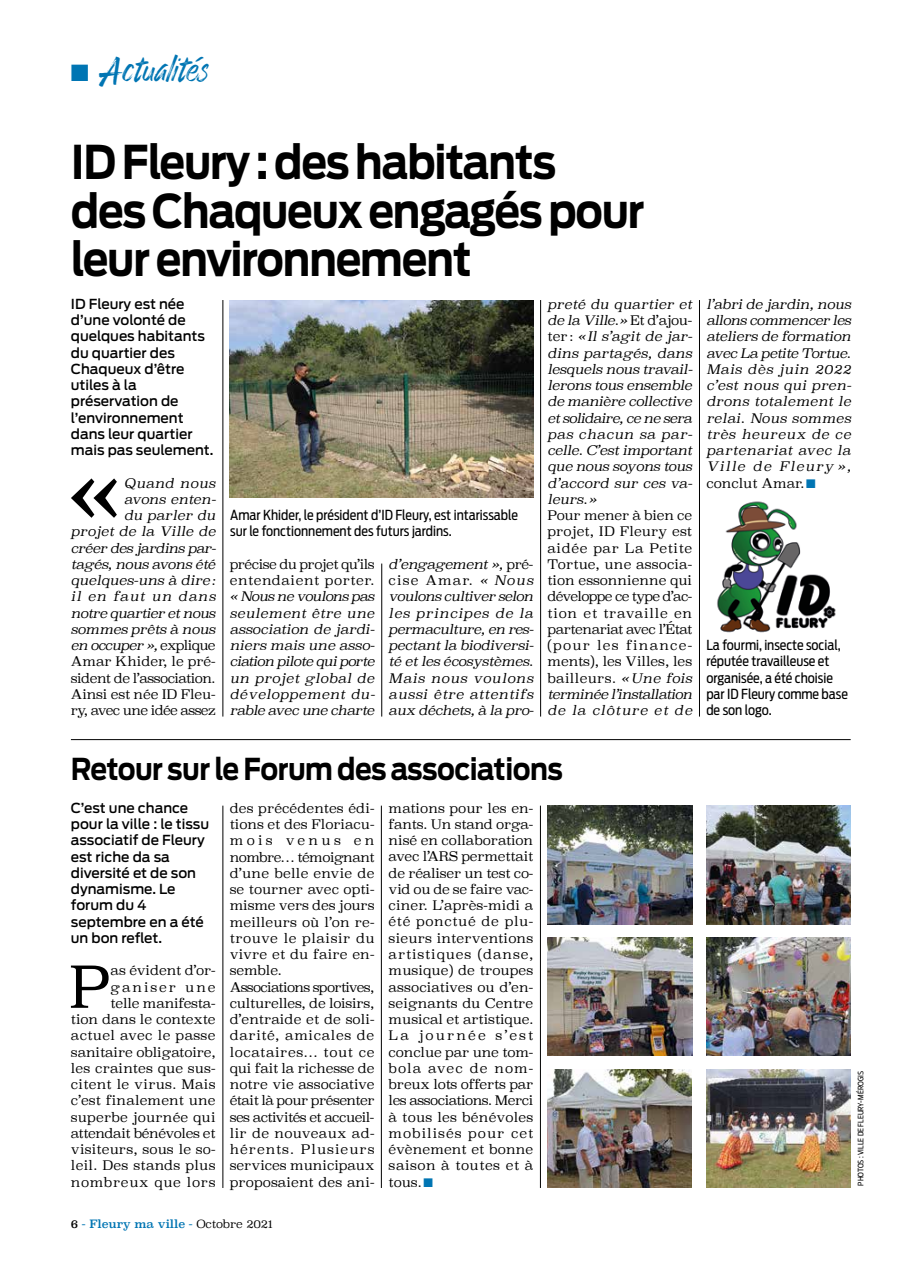
<style>
.page{position:relative;width:922px;height:1276px;background:#fff}
.page>*{position:absolute;margin:0;border:0;box-sizing:border-box;transform-origin:0 0}
.t1{font:300 102.88px "Superclarendon";color:#000;scale:.9 1}
.t2{font:300 56.88px "Superclarendon";color:#000}
.t3{font:700 46.25px/48.8px "Antenna";letter-spacing:-.03em;color:#000;scale:.9 1}
.t4{font:33.75px "Enjoythe Ride";color:#0075b3}
.t5{font:700 30px "Antenna";letter-spacing:-.02em;color:#000;scale:.9 1}
.t6{font:500 13.75px/16.2px "Antenna";color:#000}
.t7{font:13.75px/16.2px "Antenna Cond";color:#000}
.t8{font:300 13.12px/16.2px "Superclarendon";letter-spacing:.01em;color:#000;text-align:justify}
.t9{font:italic 300 13.12px/16.2px "Superclarendon";color:#000;text-align:justify}
.t10{font:300 13.12px/16.2px "Superclarendon";letter-spacing:-.01em;color:#000}
.t11{font:11.25px "Superclarendon";letter-spacing:-.01em;color:#0075b3}
.t12{font:7.5px "Antenna Cond";color:#000}
.s1{font-style:normal}
.s2{font-style:italic}
.s3{color:#0075b3}
.s4{color:#000}
.s5{font-weight:300;color:#000}
</style>
<div class="page">
<img style="left:717px;top:501px;width:119px;height:132px">
<hr style="left:222px;top:300px;width:1px;height:416px;background:#000">
<hr style="left:222px;top:805px;width:1px;height:383px;background:#000">
<hr style="left:381px;top:805px;width:1px;height:383px;background:#000">
<hr style="left:540px;top:805px;width:1px;height:383px;background:#000">
<hr style="left:381px;top:563px;width:1px;height:153px;background:#000">
<hr style="left:699px;top:300px;width:1px;height:416px;background:#000">
<hr style="left:540px;top:300px;width:1px;height:416px;background:#000">
<img style="left:230px;top:300px;width:303px;height:198px">
<img style="left:547px;top:805px;width:145px;height:119px">
<img style="left:547px;top:937px;width:145px;height:119px">
<img style="left:547px;top:1069px;width:144px;height:118px">
<img style="left:706px;top:805px;width:144px;height:119px">
<img style="left:706px;top:937px;width:144px;height:119px">
<img style="left:706px;top:1069px;width:144px;height:118px">
<hr style="left:71px;top:739px;width:779px;height:1px;background:#000">
<h3 class="t4" style="left:71px;top:50px;width:139px">■ Actualités</h3>
<h3 class="t3" style="left:71px;top:138px;width:639px">ID Fleury : des habitants<br>des Chaqueux engagés pour leur environnement</h3>
<p class="t6" style="left:71px;top:296px;width:144px">ID Fleury est née d’une volonté de quelques habitants du quartier des<br>Chaqueux d’être utiles à la préservation de l’environnement dans leur quartier mais pas seulement.</p>
<h1 class="t1" style="left:68px;top:422px;width:58px">«</h1>
<p class="t9" style="left:71px;top:474px;width:146px;text-align:right">Quand nous<br>avons enten-<br>du parler du<br>projet de la Ville de créer des jardins par&shy;tagés, nous avons été quelques-uns à dire: il en faut un dans notre quartier et nous sommes prêts à nous en occuper », <span class="s1">explique<br>Amar Khider, le pré&shy;sident de l’association.<br>Ainsi est née ID Fleu&shy;ry, avec une idée assez</span></p>
<p class="t7" style="left:230px;top:507px;width:289px">Amar Khider, le président d’ID Fleury, est intarissable sur le fonctionnement des futurs jardins.</p>
<p class="t10" style="left:230px;top:557px;width:146px">précise du projet qu’ils entendaient porter.</p>
<p class="t9" style="left:230px;top:588px;width:146px">« Nous ne voulons pas seulement être une association de jardi&shy;niers mais une asso&shy;ciation pilote qui porte un projet global de développement du&shy;rable avec une charte</p>
<p class="t9" style="left:388px;top:556px;width:146px">d’engagement », <span class="s1">pré&shy;cise Amar.</span> « Nous voulons cultiver selon les principes de la permaculture, en res&shy;pectant la biodiversi&shy;té et les écosystèmes.<br>Mais nous voulons aussi être attentifs aux déchets, à la pro-</p>
<p class="t9" style="left:547px;top:296px;width:146px">preté du quartier et de la Ville.» <span class="s1">Et d’ajou&shy;ter:</span> «Il s’agit de jar&shy;dins partagés, dans lesquels nous travail&shy;lerons tous ensemble de manière collective et solidaire, ce ne sera pas chacun sa par&shy;celle. C’est important que nous soyons tous d’accord sur ces va&shy;leurs.»</p>
<p class="t8" style="left:547px;top:508px;width:146px">Pour mener à bien ce projet, ID Fleury est aidée par La Petite Tortue, une associa&shy;tion essonnienne qui développe ce type d’ac&shy;tion et travaille en partenariat avec l’État (pour les finance&shy;ments), les Villes, les bailleurs. <span class="s2">« Une fois terminée l’installation de la clôture et de</span></p>
<p class="t9" style="left:706px;top:296px;width:146px">l’abri de jardin, nous allons commencer les ateliers de formation avec La petite Tortue.<br>Mais dès juin 2022 c’est nous qui pren&shy;drons totalement le relai. Nous sommes très heureux de ce partenariat avec la Ville de Fleury », <span class="s1">conclut Amar.</span><span class="s3">■</span></p>
<p class="t7" style="left:706px;top:637px;width:143px">La fourmi, insecte social, réputée travailleuse et organisée, a été choisie par ID Fleury comme base de son logo.</p>
<h3 class="t5" style="left:71px;top:751px;width:548px">Retour sur le Forum des associations</h3>
<p class="t6" style="left:71px;top:799px;width:140px">C’est une chance pour la ville : le tissu associatif de Fleury est riche da sa diversité et de son dynamisme. Le forum du 4 septembre en a été un bon reflet.</p>
<h2 class="t2" style="left:69px;top:949px;width:43px">P</h2>
<p class="t8" style="left:71px;top:963px;width:146px;text-align:right">as évident d’or&shy;ganiser une<br>telle manifesta-<br>tion dans le contexte actuel avec le passe sanitaire obligatoire, les craintes que sus&shy;citent le virus. Mais c’est finalement une superbe journée qui attendait bénévoles et visiteurs, sous le so&shy;leil. Des stands plus nombreux que lors</p>
<p class="t8" style="left:230px;top:801px;width:146px;text-align:left">des précédentes édi&shy;tions et des Floriacu&shy;mois venus en nombre… témoignant d’une belle envie de se tourner avec opti&shy;misme vers des jours meilleurs où l’on re&shy;trouve le plaisir du vivre et du faire en&shy;semble.<br>Associations sportives, culturelles, de loisirs, d’entraide et de soli&shy;darité, amicales de locataires… tout ce qui fait la richesse de notre vie associative était là pour présenter ses activités et accueil&shy;lir de nouveaux ad&shy;hérents. Plusieurs services municipaux proposaient des ani-</p>
<p class="t8" style="left:388px;top:801px;width:146px">mations pour les en&shy;fants. Un stand orga&shy;nisé en collaboration avec l’ARS permettait de réaliser un test co&shy;vid ou de se faire vac&shy;ciner. L’après-midi a été ponctué de plu&shy;sieurs interventions artistiques (danse, musique) de troupes associatives ou d’en&shy;seignants du Centre musical et artistique.<br>La journée s’est conclue par une tom&shy;bola avec de nom&shy;breux lots offerts par les associations. Merci à tous les bénévoles mobilisés pour cet évènement et bonne saison à toutes et à tous.<span class="s3">■</span></p>
<p class="t11" style="left:71px;top:1216px;width:203px"><span class="s4">6</span> - Fleury ma ville - <span class="s5">Octobre 2021</span></p>
<p class="t12" style="left:856px;top:1185px;width:116px;rotate:-90deg">PHOTOS : VILLE DE FLEURY-MÉROGIS</p>
</div>
